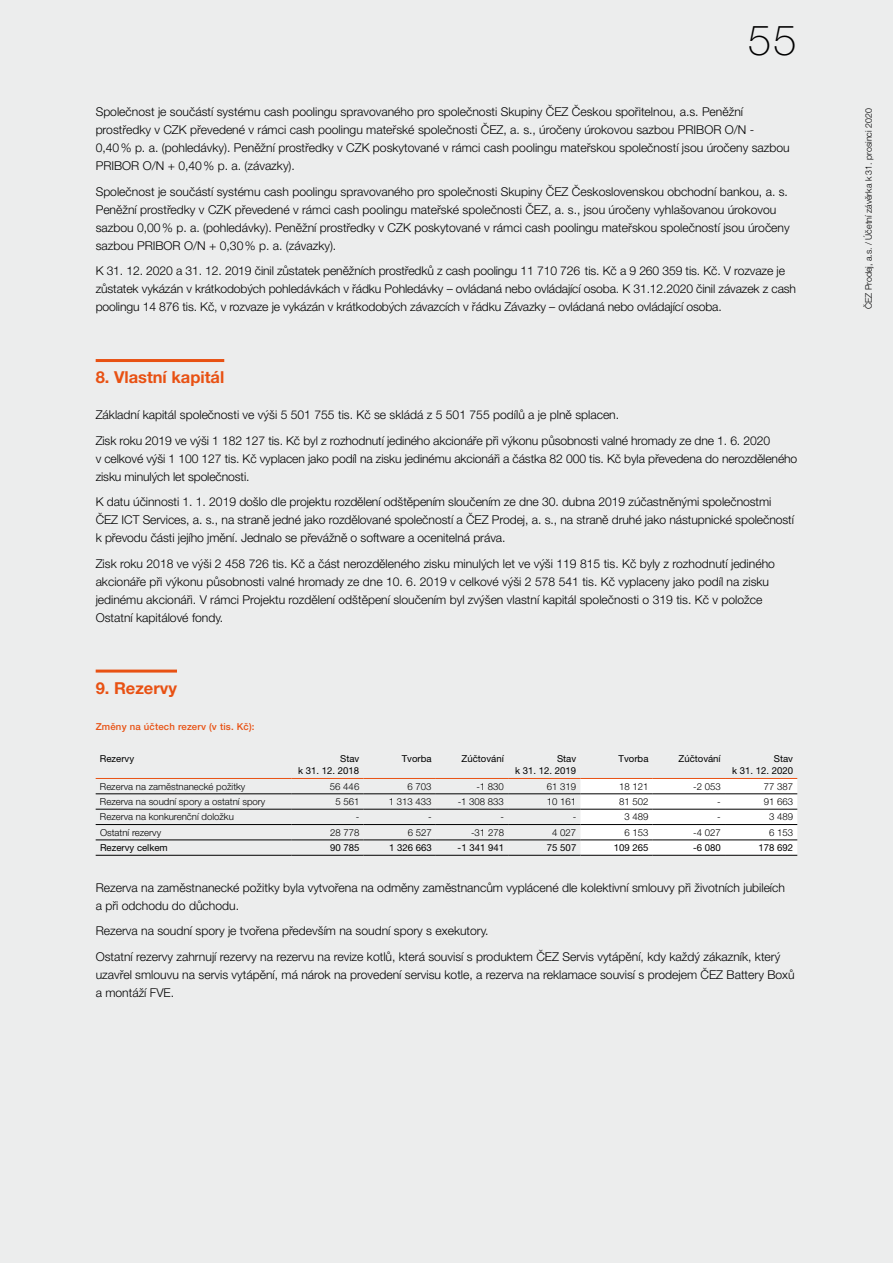
<style>
.page{position:relative;width:893px;height:1263px;background:#eceded}
.page>*{position:absolute;margin:0;border:0;box-sizing:border-box;transform-origin:0 0}
.t1{font:300 45px "Nimbus CEZCE";color:#000}
.t2{font:700 16.5px "Helvetica Neue LT Pro";color:#e85113}
.t3{font:300 12.15px/18px "Helvetica Neue LT Pro";color:#000}
.t4{font:300 9.6px "Helvetica Neue LT Pro";color:#000}
.t5{font:9.6px/12px "Helvetica Neue LT Pro";color:#000;text-align:right}
.t6{font:500 9.6px "Helvetica Neue LT Pro";letter-spacing:.02em;color:#e85113}
.t7{font:300 9px "Helvetica Neue LT Pro";color:#000}
</style>
<div class="page">
<hr style="left:96px;top:359px;width:128px;height:3px;background:#e85113">
<hr style="left:96px;top:669px;width:81px;height:3px;background:#e85113">
<svg style="left:580px;top:779px;width:217px;height:76px"></svg>
<hr style="left:96px;top:793px;width:195px;height:1px;background:#000">
<hr style="left:291px;top:793px;width:73px;height:1px;background:#000">
<hr style="left:364px;top:793px;width:72px;height:1px;background:#000">
<hr style="left:436px;top:793px;width:72px;height:1px;background:#000">
<hr style="left:508px;top:793px;width:72px;height:1px;background:#000">
<hr style="left:580px;top:793px;width:73px;height:1px;background:#000">
<hr style="left:653px;top:793px;width:72px;height:1px;background:#000">
<hr style="left:725px;top:793px;width:72px;height:1px;background:#000">
<hr style="left:96px;top:809px;width:195px;height:1px;background:#000">
<hr style="left:291px;top:809px;width:73px;height:1px;background:#000">
<hr style="left:364px;top:809px;width:72px;height:1px;background:#000">
<hr style="left:436px;top:809px;width:72px;height:1px;background:#000">
<hr style="left:508px;top:809px;width:72px;height:1px;background:#000">
<hr style="left:580px;top:809px;width:73px;height:1px;background:#000">
<hr style="left:653px;top:809px;width:72px;height:1px;background:#000">
<hr style="left:725px;top:809px;width:72px;height:1px;background:#000">
<hr style="left:96px;top:824px;width:195px;height:1px;background:#000">
<hr style="left:291px;top:824px;width:73px;height:1px;background:#000">
<hr style="left:364px;top:824px;width:72px;height:1px;background:#000">
<hr style="left:436px;top:824px;width:72px;height:1px;background:#000">
<hr style="left:508px;top:824px;width:72px;height:1px;background:#000">
<hr style="left:580px;top:824px;width:73px;height:1px;background:#000">
<hr style="left:653px;top:824px;width:72px;height:1px;background:#000">
<hr style="left:725px;top:824px;width:72px;height:1px;background:#000">
<hr style="left:96px;top:778px;width:195px;height:1px;background:#e85113">
<hr style="left:291px;top:778px;width:73px;height:1px;background:#e85113">
<hr style="left:364px;top:778px;width:72px;height:1px;background:#e85113">
<hr style="left:436px;top:778px;width:72px;height:1px;background:#e85113">
<hr style="left:508px;top:778px;width:72px;height:1px;background:#e85113">
<hr style="left:580px;top:778px;width:73px;height:1px;background:#e85113">
<hr style="left:653px;top:778px;width:72px;height:1px;background:#e85113">
<hr style="left:725px;top:778px;width:72px;height:1px;background:#e85113">
<hr style="left:96px;top:839px;width:195px;height:1px;background:#000">
<hr style="left:291px;top:839px;width:73px;height:1px;background:#000">
<hr style="left:364px;top:839px;width:72px;height:1px;background:#000">
<hr style="left:436px;top:839px;width:72px;height:1px;background:#000">
<hr style="left:508px;top:839px;width:72px;height:1px;background:#000">
<hr style="left:580px;top:839px;width:73px;height:1px;background:#000">
<hr style="left:653px;top:839px;width:72px;height:1px;background:#000">
<hr style="left:725px;top:839px;width:72px;height:1px;background:#000">
<hr style="left:96px;top:855px;width:195px;height:1px;background:#000">
<hr style="left:291px;top:855px;width:73px;height:1px;background:#000">
<hr style="left:364px;top:855px;width:72px;height:1px;background:#000">
<hr style="left:436px;top:855px;width:72px;height:1px;background:#000">
<hr style="left:508px;top:855px;width:72px;height:1px;background:#000">
<hr style="left:580px;top:855px;width:73px;height:1px;background:#000">
<hr style="left:653px;top:855px;width:72px;height:1px;background:#000">
<hr style="left:725px;top:855px;width:72px;height:1px;background:#000">
<h1 class="t1" style="left:747px;top:15px;width:52px">55</h1>
<p class="t3" style="left:96px;top:103px;width:696px">Společnost je součástí systému cash poolingu spravovaného pro společnosti Skupiny ČEZ Českou spořitelnou, a.s. Peněžní prostředky v CZK převedené v rámci cash poolingu mateřské společnosti ČEZ, a. s., úročeny úrokovou sazbou PRIBOR O/N - 0,40% p. a. (pohledávky). Peněžní prostředky v CZK poskytované v rámci cash poolingu mateřskou společností jsou úročeny sazbou PRIBOR O/N + 0,40% p. a. (závazky).</p>
<p class="t3" style="left:96px;top:182px;width:696px">Společnost je součástí systému cash poolingu spravovaného pro společnosti Skupiny ČEZ Československou obchodní bankou, a. s.<br>Peněžní prostředky v CZK převedené v rámci cash poolingu mateřské společnosti ČEZ, a. s., jsou úročeny vyhlašovanou úrokovou sazbou 0,00% p. a. (pohledávky). Peněžní prostředky v CZK poskytované v rámci cash poolingu mateřskou společností jsou úročeny sazbou PRIBOR O/N + 0,30% p. a. (závazky).</p>
<p class="t3" style="left:96px;top:262px;width:702px">K 31. 12. 2020 a 31. 12. 2019 činil zůstatek peněžních prostředků z cash poolingu 11 710 726 tis. Kč a 9 260 359 tis. Kč. V rozvaze je zůstatek vykázán v krátkodobých pohledávkách v řádku Pohledávky – ovládaná nebo ovládající osoba. K 31.12.2020 činil závazek z cash poolingu 14 876 tis. Kč, v rozvaze je vykázán v krátkodobých závazcích v řádku Závazky – ovládaná nebo ovládající osoba.</p>
<h2 class="t2" style="left:96px;top:367px;width:130px">8. Vlastní kapitál</h2>
<p class="t3" style="left:96px;top:402px;width:676px;line-height:25.5px">Základní kapitál společnosti ve výši 5 501 755 tis. Kč se skládá z 5 501 755 podílů a je plně splacen.<br>Zisk roku 2019 ve výši 1 182 127 tis. Kč byl z rozhodnutí jediného akcionáře při výkonu působnosti valné hromady ze dne 1. 6. 2020</p>
<p class="t3" style="left:96px;top:449px;width:703px">v celkové výši 1 100 127 tis. Kč vyplacen jako podíl na zisku jedinému akcionáři a částka 82 000 tis. Kč byla převedena do nerozděleného zisku minulých let společnosti.</p>
<p class="t3" style="left:96px;top:493px;width:700px">K datu účinnosti 1. 1. 2019 došlo dle projektu rozdělení odštěpením sloučením ze dne 30. dubna 2019 zúčastněnými společnostmi<br>ČEZ ICT Services, a. s., na straně jedné jako rozdělované společností a ČEZ Prodej, a. s., na straně druhé jako nástupnické společností k převodu části jejího jmění. Jednalo se převážně o software a ocenitelná práva.</p>
<p class="t3" style="left:96px;top:554px;width:681px">Zisk roku 2018 ve výši 2 458 726 tis. Kč a část nerozděleného zisku minulých let ve výši 119 815 tis. Kč byly z rozhodnutí jediného akcionáře při výkonu působnosti valné hromady ze dne 10. 6. 2019 v celkové výši 2 578 541 tis. Kč vyplaceny jako podíl na zisku jedinému akcionáři. V rámci Projektu rozdělení odštěpení sloučením byl zvýšen vlastní kapitál společnosti o 319 tis. Kč v položce Ostatní kapitálové fondy.</p>
<h2 class="t2" style="left:96px;top:678px;width:83px">9. Rezervy</h2>
<p class="t6" style="left:96px;top:721px;width:160px">Změny na účtech rezerv (v tis. Kč):</p>
<p class="t5" style="left:100px;top:753px;width:36px">Rezervy</p>
<p class="t5" style="left:298px;top:753px;width:63px">Stav<br>k 31. 12. 2018</p>
<p class="t5" style="left:402px;top:753px;width:31px">Tvorba</p>
<p class="t5" style="left:462px;top:753px;width:44px">Zúčtování</p>
<p class="t5" style="left:515px;top:753px;width:63px">Stav<br>k 31. 12. 2019</p>
<p class="t5" style="left:619px;top:753px;width:31px">Tvorba</p>
<p class="t5" style="left:678px;top:753px;width:44px">Zúčtování</p>
<p class="t5" style="left:732px;top:753px;width:63px">Stav<br>k 31. 12. 2020</p>
<p class="t4" style="left:100px;top:780px;width:147px">Rezerva na zaměstnanecké požitky</p>
<p class="t4" style="left:330px;top:780px;width:31px">56 446</p>
<p class="t4" style="left:408px;top:780px;width:26px">6 703</p>
<p class="t4" style="left:476px;top:780px;width:29px">-1 830</p>
<p class="t4" style="left:547px;top:780px;width:31px">61 319</p>
<p class="t4" style="left:619px;top:780px;width:31px">18 121</p>
<p class="t4" style="left:693px;top:780px;width:29px">-2 053</p>
<p class="t4" style="left:764px;top:780px;width:31px">77 387</p>
<p class="t4" style="left:100px;top:796px;width:167px">Rezerva na soudní spory a ostatní spory</p>
<p class="t4" style="left:335px;top:796px;width:26px">5 561</p>
<p class="t4" style="left:389px;top:796px;width:44px">1 313 433</p>
<p class="t4" style="left:458px;top:796px;width:48px">-1 308 833</p>
<p class="t4" style="left:547px;top:796px;width:31px">10 161</p>
<p class="t4" style="left:619px;top:796px;width:31px">81 502</p>
<p class="t4" style="left:717px;top:796px;width:5px">-</p>
<p class="t4" style="left:764px;top:796px;width:31px">91 663</p>
<p class="t4" style="left:100px;top:811px;width:135px">Rezerva na konkurenční doložku</p>
<p class="t4" style="left:356px;top:811px;width:5px">-</p>
<p class="t4" style="left:428px;top:811px;width:5px">-</p>
<p class="t4" style="left:500px;top:811px;width:5px">-</p>
<p class="t4" style="left:573px;top:811px;width:5px">-</p>
<p class="t4" style="left:624px;top:811px;width:26px">3 489</p>
<p class="t4" style="left:717px;top:811px;width:5px">-</p>
<p class="t4" style="left:769px;top:811px;width:26px">3 489</p>
<p class="t4" style="left:100px;top:826px;width:63px">Ostatní rezervy</p>
<p class="t4" style="left:330px;top:826px;width:31px">28 778</p>
<p class="t4" style="left:408px;top:826px;width:26px">6 527</p>
<p class="t4" style="left:471px;top:826px;width:34px">-31 278</p>
<p class="t4" style="left:552px;top:826px;width:26px">4 027</p>
<p class="t4" style="left:625px;top:826px;width:26px">6 153</p>
<p class="t4" style="left:693px;top:826px;width:29px">-4 027</p>
<p class="t4" style="left:769px;top:826px;width:26px">6 153</p>
<p class="t5" style="left:100px;top:841px;width:69px">Rezervy celkem</p>
<p class="t5" style="left:330px;top:841px;width:31px">90 785</p>
<p class="t5" style="left:389px;top:841px;width:44px">1 326 663</p>
<p class="t5" style="left:458px;top:841px;width:48px">-1 341 941</p>
<p class="t5" style="left:547px;top:841px;width:31px">75 507</p>
<p class="t5" style="left:614px;top:841px;width:36px">109 265</p>
<p class="t5" style="left:693px;top:841px;width:29px">-6 080</p>
<p class="t5" style="left:758px;top:841px;width:36px">178 692</p>
<p class="t3" style="left:96px;top:878px;width:691px">Rezerva na zaměstnanecké požitky byla vytvořena na odměny zaměstnancům vyplácené dle kolektivní smlouvy při životních jubileích a při odchodu do důchodu.</p>
<p class="t3" style="left:96px;top:918px;width:686px;line-height:25.5px">Rezerva na soudní spory je tvořena především na soudní spory s exekutory.<br>Ostatní rezervy zahrnují rezervy na rezervu na revize kotlů, která souvisí s produktem ČEZ Servis vytápění, kdy každý zákazník, který</p>
<p class="t3" style="left:96px;top:965px;width:700px">uzavřel smlouvu na servis vytápění, má nárok na provedení servisu kotle, a rezerva na reklamace souvisí s prodejem ČEZ Battery Boxů a montáží FVE.</p>
<p class="t7" style="left:863px;top:309px;width:202px;rotate:-90deg">ČEZ Prodej, a.s. / Účetní závěrka k 31. prosinci 2020</p>
</div>
